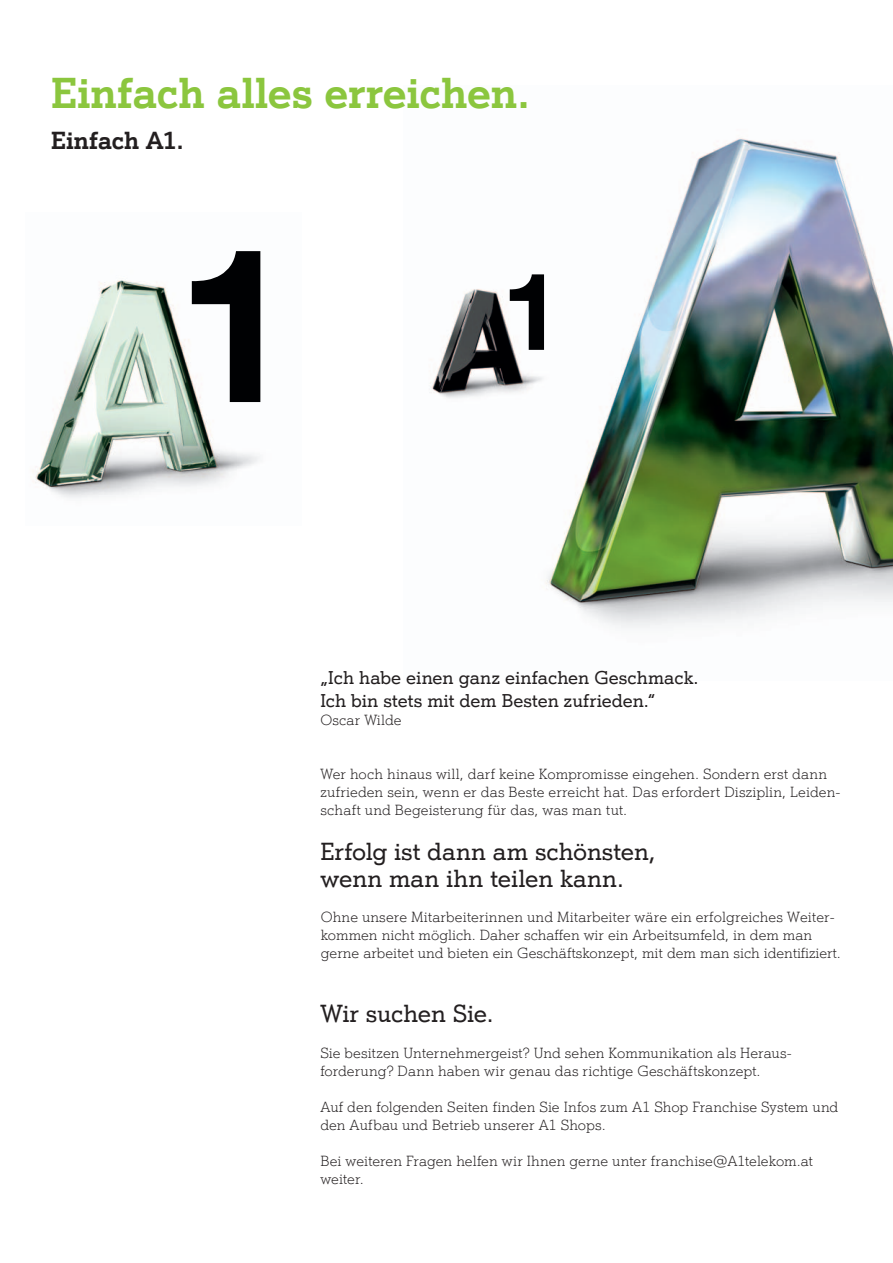
<style>
.page{position:relative;width:893px;height:1263px;background:#fff}
.page>*{position:absolute;margin:0;border:0;box-sizing:border-box;transform-origin:0 0}
.t1{font:700 42px "A1 Einfach";letter-spacing:-.005em;color:#8bc63e}
.t2{font:500 24px/27px "A1 Einfach";letter-spacing:-.005em;color:#231f20}
.t3{font:700 24px "A1 Einfach";letter-spacing:.005em;color:#231f20}
.t4{font:500 18px/22.5px "A1 Einfach";color:#231f20}
.t5{font:14.25px/18px "A1 Einfach Leicht";letter-spacing:.005em;color:#231f20}
</style>
<div class="page">
<img style="left:546px;top:138px;width:347px;height:490px">
<img style="left:32px;top:251px;width:229px;height:247px">
<svg style="left:192px;top:251px;width:68px;height:151px"></svg>
<img style="left:429px;top:255px;width:137px;height:156px">
<svg style="left:510px;top:274px;width:34px;height:76px"></svg>
<h1 class="t1" style="left:51px;top:67px;width:480px">Einfach alles erreichen.</h1>
<h2 class="t3" style="left:51px;top:125px;width:134px">Einfach A1.</h2>
<p class="t4" style="left:320px;top:666px;width:380px">„Ich habe einen ganz einfachen Geschmack.<br>Ich bin stets mit dem Besten zufrieden.“</p>
<p class="t5" style="left:320px;top:711px;width:83px">Oscar Wilde</p>
<p class="t5" style="left:320px;top:765px;width:521px">Wer hoch hinaus will, darf keine Kompromisse eingehen. Sondern erst dann zufrieden sein, wenn er das Beste erreicht hat. Das erfordert Disziplin, Leiden&shy;schaft und Begeisterung für das, was man tut.</p>
<h2 class="t2" style="left:320px;top:837px;width:337px">Erfolg ist dann am schönsten, wenn man ihn teilen kann.</h2>
<p class="t5" style="left:321px;top:908px;width:522px">Ohne unsere Mitarbeiterinnen und Mitarbeiter wäre ein erfolgreiches Weiter&shy;kommen nicht möglich. Daher schaffen wir ein Arbeits umfeld, in dem man gerne arbeitet und bieten ein Geschäftskonzept, mit dem man sich identifiziert.</p>
<h2 class="t2" style="left:320px;top:999px;width:175px">Wir suchen Sie.</h2>
<p class="t5" style="left:320px;top:1044px;width:472px">Sie besitzen Unternehmergeist? Und sehen Kommunikation als Heraus&shy;forderung? Dann haben wir genau das richtige Geschäftskonzept.</p>
<p class="t5" style="left:320px;top:1098px;width:520px">Auf den folgenden Seiten finden Sie Infos zum A1 Shop Franchise System und den Aufbau und Betrieb unserer A1 Shops.</p>
<p class="t5" style="left:320px;top:1152px;width:494px">Bei weiteren Fragen helfen wir Ihnen gerne unter franchise@A1telekom.at weiter.</p>
</div>
